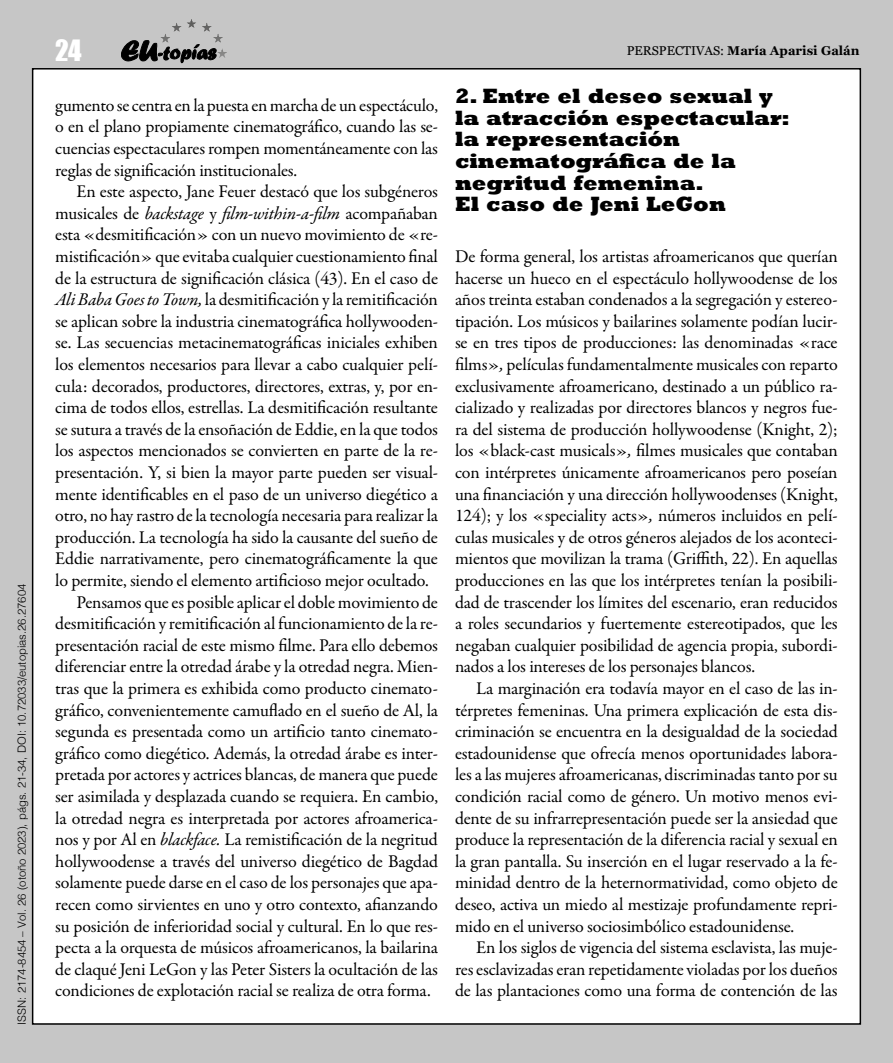
<style>
.page{position:relative;width:893px;height:1063px;background:#c6c6c6}
.page>*{position:absolute;margin:0;border:0;box-sizing:border-box;transform-origin:0 0}
.t1{font:27px "Impact";color:#fff}
.Articulo_epigrafe_1{font:800 21px/21.6px "Rockwell Std";color:#000}
.Articulo_parrafo{font:18px/21.6px "Garamond Premr Pro";letter-spacing:-.01em;color:#000;text-align:justify}
.Articulo_parrafo_1{font:18px/21.6px "Garamond Premr Pro";letter-spacing:-.01em;color:#000;text-align:justify}
.t2{font:700 12.75px "Georgia";color:#000}
.t3{font:300 11.25px "Helvetica";color:#000}
.s1{font-weight:400}
.s2{font-style:italic}
</style>
<div class="page">
<div style="left:33px;top:69px;width:827px;height:955px;background:#fff"></div>
<svg style="left:121px;top:40px;width:95px;height:23px"></svg>
<hr style="left:161px;top:19px;width:66px;height:1px;background:#585857">
<hr style="left:161px;top:20px;width:66px;height:1px;background:#595958">
<hr style="left:161px;top:21px;width:66px;height:1px;background:#5a5a59">
<hr style="left:161px;top:22px;width:66px;height:1px;background:#5c5c5b">
<hr style="left:161px;top:23px;width:66px;height:1px;background:#5d5d5c">
<hr style="left:161px;top:24px;width:66px;height:1px;background:#5f5f5e">
<hr style="left:161px;top:25px;width:66px;height:1px;background:#60605f">
<hr style="left:161px;top:26px;width:66px;height:1px;background:#626261">
<hr style="left:161px;top:27px;width:66px;height:1px;background:#636362">
<hr style="left:161px;top:28px;width:66px;height:1px;background:#656464">
<hr style="left:161px;top:29px;width:66px;height:1px;background:#666565">
<hr style="left:161px;top:30px;width:66px;height:1px;background:#676766">
<hr style="left:161px;top:31px;width:66px;height:1px;background:#696868">
<hr style="left:161px;top:32px;width:66px;height:1px;background:#6a6969">
<hr style="left:161px;top:33px;width:66px;height:1px;background:#6c6b6b">
<hr style="left:161px;top:34px;width:66px;height:1px;background:#6c6c6c">
<hr style="left:161px;top:35px;width:66px;height:1px;background:#6e6e6d">
<hr style="left:161px;top:36px;width:66px;height:1px;background:#6f6f6e">
<hr style="left:161px;top:37px;width:66px;height:1px;background:#717170">
<hr style="left:161px;top:38px;width:66px;height:1px;background:#727271">
<hr style="left:161px;top:39px;width:66px;height:1px;background:#747473">
<hr style="left:161px;top:40px;width:66px;height:1px;background:#757574">
<hr style="left:161px;top:41px;width:66px;height:1px;background:#767675">
<hr style="left:161px;top:42px;width:66px;height:1px;background:#787877">
<hr style="left:161px;top:43px;width:66px;height:1px;background:#797978">
<hr style="left:161px;top:44px;width:66px;height:1px;background:#7b7b7a">
<hr style="left:161px;top:45px;width:66px;height:1px;background:#7c7c7b">
<hr style="left:161px;top:46px;width:66px;height:1px;background:#7e7d7d">
<hr style="left:161px;top:47px;width:66px;height:1px;background:#7f7e7e">
<hr style="left:161px;top:48px;width:66px;height:1px;background:#818080">
<hr style="left:161px;top:49px;width:66px;height:1px;background:#828181">
<hr style="left:161px;top:50px;width:66px;height:1px;background:#828282">
<hr style="left:161px;top:51px;width:66px;height:1px;background:#848483">
<hr style="left:161px;top:52px;width:66px;height:1px;background:#858584">
<hr style="left:161px;top:53px;width:66px;height:1px;background:#878786">
<hr style="left:161px;top:54px;width:66px;height:1px;background:#888887">
<hr style="left:161px;top:55px;width:66px;height:1px;background:#898989">
<hr style="left:161px;top:56px;width:66px;height:1px;background:#8a8a8a">
<hr style="left:161px;top:57px;width:66px;height:1px;background:#8c8c8b">
<p class="t3" style="left:12px;top:1025px;width:442px;rotate:-90deg">ISSN: 2174-8454 – Vol. 26 (otoño 2023), págs. 21-34, DOI: 10.72033/eutopias.26.27604</p>
<h1 class="t1" style="left:55px;top:29px;width:28px">24</h1>
<p class="t2" style="left:627px;top:41px;width:235px"><span class="s1">PERSPECTIVAS:</span> María Aparisi Galán</p>
<p class="Articulo_parrafo" style="left:55px;top:95px;width:384px">gumento se centra en la puesta en marcha de un espectáculo, o en el plano propiamente cinematográfico, cuando las se&shy;cuencias espectaculares rompen momentáneamente con las reglas de significación institucionales.</p>
<p class="Articulo_parrafo" style="left:55px;top:181px;width:384px;text-indent:21px">En este aspecto, Jane Feuer destacó que los subgéneros musicales de <span class="s2">backstage</span> y <span class="s2">film-within-a-film</span> acompañaban esta «desmitificación» con un nuevo movimiento de «re&shy;mistificación» que evitaba cualquier cuestionamiento final de la estructura de significación clásica (43). En el caso de <span class="s2">Ali Baba Goes to Town,</span> la desmitificación y la remitificación se aplican sobre la industria cinematográfica hollywooden&shy;se. Las secuencias metacinematográficas iniciales exhiben los elementos necesarios para llevar a cabo cualquier pelí&shy;cula: decorados, productores, directores, extras, y, por en&shy;cima de todos ellos, estrellas. La desmitificación resultante se sutura a través de la ensoñación de Eddie, en la que todos los aspectos mencionados se convierten en parte de la re&shy;presentación. Y, si bien la mayor parte pueden ser visual&shy;mente identificables en el paso de un universo diegético a otro, no hay rastro de la tecnología necesaria para realizar la producción. La tecnología ha sido la causante del sueño de Eddie narrativamente, pero cinematográficamente la que lo permite, siendo el elemento artificioso mejor ocultado.</p>
<p class="Articulo_parrafo" style="left:55px;top:592px;width:384px;text-indent:21px">Pensamos que es posible aplicar el doble movimiento de desmitificación y remitificación al funcionamiento de la re&shy;presentación racial de este mismo filme. Para ello debemos diferenciar entre la otredad árabe y la otredad negra. Mien&shy;tras que la primera es exhibida como producto cinemato&shy;gráfico, convenientemente camuflado en el sueño de Al, la segunda es presentada como un artificio tanto cinemato&shy;gráfico como diegético. Además, la otredad árabe es inter&shy;pretada por actores y actrices blancas, de manera que puede ser asimilada y desplazada cuando se requiera. En cambio, la otredad negra es interpretada por actores afroamerica&shy;nos y por Al en <span class="s2">blackface.</span> La remistificación de la negritud hollywoodense a través del universo diegético de Bagdad solamente puede darse en el caso de los personajes que apa&shy;recen como sirvientes en uno y otro contexto, afianzando su posición de inferioridad social y cultural. En lo que res&shy;pecta a la orquesta de músicos afroamericanos, la bailarina de claqué Jeni LeGon y las Peter Sisters la ocultación de las condiciones de explotación racial se realiza de otra forma.</p>
<p class="Articulo_epigrafe_1" style="left:455px;top:85px;width:336px">2. Entre el deseo sexual y la atracción espectacular: la representación cinematográfica de la negritud femenina.<br>El caso de Jeni LeGon</p>
<p class="Articulo_parrafo_1" style="left:455px;top:246px;width:384px">De forma general, los artistas afroamericanos que querían hacerse un hueco en el espectáculo hollywoodense de los años treinta estaban condenados a la segregación y estereo&shy;tipación. Los músicos y bailarines solamente podían lucir&shy;se en tres tipos de producciones: las denominadas «race films»<span class="s2">,</span> películas fundamentalmente musicales con reparto exclusivamente afroamericano, destinado a un público ra&shy;cializado y realizadas por directores blancos y negros fue&shy;ra del sistema de producción hollywoodense (Knight, 2); los «black-cast musicals»<span class="s2">,</span> filmes musicales que contaban con intérpretes únicamente afroamericanos pero poseían una financiación y una dirección hollywoodenses (Knight, 124); y los «speciality acts»<span class="s2">,</span> números incluidos en pelí&shy;culas musicales y de otros géneros alejados de los aconteci&shy;mientos que movilizan la trama (Griffith, 22). En aquellas producciones en las que los intérpretes tenían la posibili&shy;dad de trascender los límites del escenario, eran reducidos a roles secundarios y fuertemente estereotipados, que les negaban cualquier posibilidad de agencia propia, subordi&shy;nados a los intereses de los personajes blancos.</p>
<p class="Articulo_parrafo" style="left:455px;top:678px;width:384px;text-indent:21px">La marginación era todavía mayor en el caso de las in&shy;térpretes femeninas. Una primera explicación de esta dis&shy;criminación se encuentra en la desigualdad de la sociedad estadounidense que ofrecía menos oportunidades labora&shy;les a las mujeres afroamericanas, discriminadas tanto por su condición racial como de género. Un motivo menos evi&shy;dente de su infrarrepresentación puede ser la ansiedad que produce la representación de la diferencia racial y sexual en la gran pantalla. Su inserción en el lugar reservado a la fe&shy;minidad dentro de la heternormatividad, como objeto de deseo, activa un miedo al mestizaje profundamente repri&shy;mido en el universo sociosimbólico estadounidense.</p>
<p class="Articulo_parrafo" style="left:455px;top:937px;width:384px;text-indent:21px">En los siglos de vigencia del sistema esclavista, las muje&shy;res esclavizadas eran repetidamente violadas por los dueños de las plantaciones como una forma de contención de las</p>
</div>
